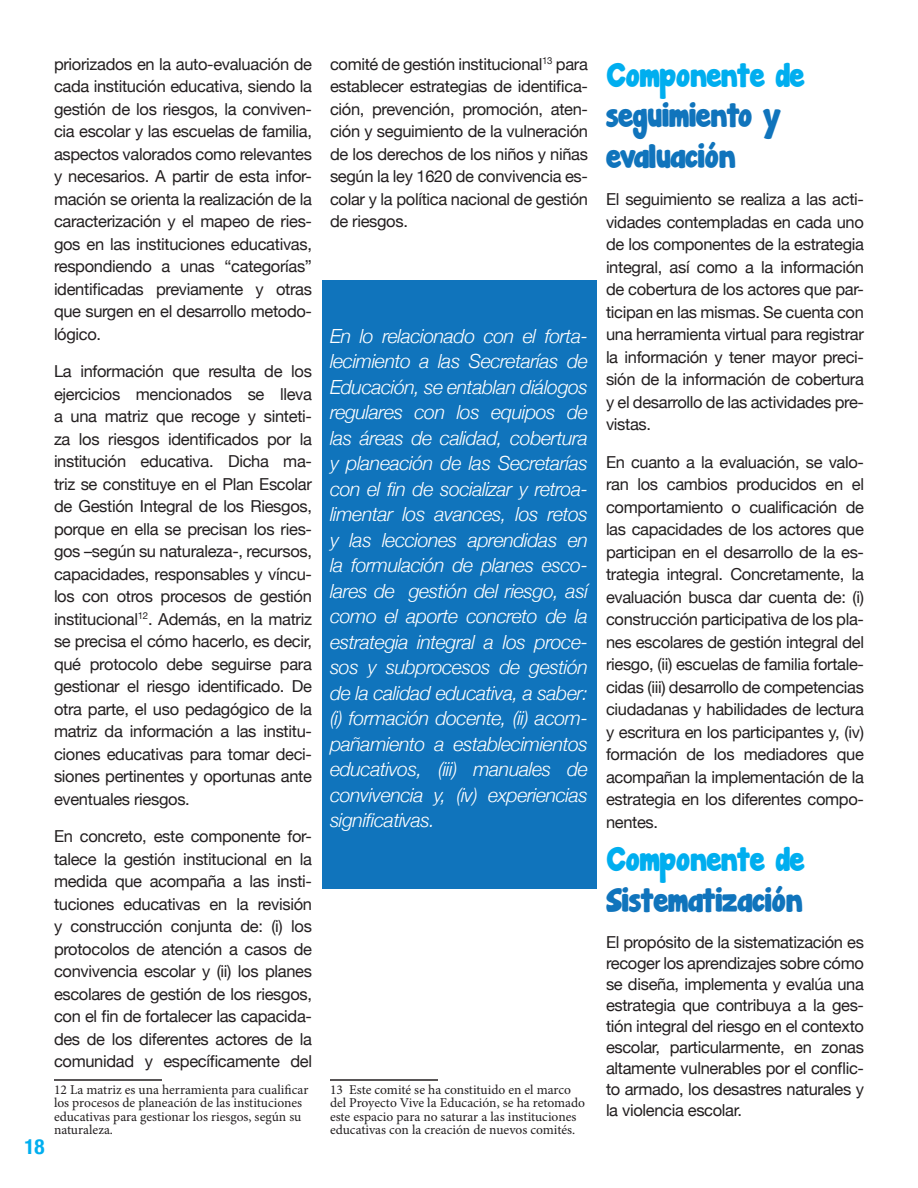
<style>
.page{position:relative;width:918px;height:1188px;background:#fff}
.page>*{position:absolute;margin:0;border:0;box-sizing:border-box;transform-origin:0 0}
.t1{font:30px/40.5px "Janda Manatee Solid";letter-spacing:-.02em;color:#1074bc}
.t2{font:700 condensed 21px "Helvetica Neue";color:#00aeef}
.t3{font:italic 300 19.5px/25.5px "Helvetica Neue";letter-spacing:-.02em;color:#fff;text-align:justify}
.t4{font:16.5px/22.5px "Helvetica Neue";letter-spacing:-.02em;color:#231f20;text-align:justify}
.t5{font:13.5px/13.5px "Minion Pro";color:#231f20}
.s1{color:#00aeef}
</style>
<div class="page">
<div style="left:322px;top:281px;width:275px;height:608px;background:#1074bc"></div>
<hr style="left:54px;top:1079px;width:108px;height:2px;background:#231f20">
<hr style="left:330px;top:1079px;width:108px;height:2px;background:#231f20">
<p class="t2" style="left:25px;top:1129px;width:22px">18</p>
<p class="t4" style="left:54px;top:54px;width:260px">priorizados en la auto-evaluación de cada institución educativa, siendo la gestión de los riesgos, la conviven&shy;cia escolar y las escuelas de familia, aspectos valorados como relevantes y necesarios. A partir de esta infor&shy;mación se orienta la realización de la caracterización y el mapeo de ries&shy;gos en las instituciones educativas, respondiendo a unas “categorías” identificadas previamente y otras que surgen en el desarrollo metodo&shy;lógico.</p>
<p class="t4" style="left:54px;top:361px;width:260px">La información que resulta de los ejercicios mencionados se lleva a una matriz que recoge y sinteti&shy;za los riesgos identificados por la institución educativa. Dicha ma&shy;triz se constituye en el Plan Escolar de Gestión Integral de los Riesgos, porque en ella se precisan los ries&shy;gos –según su naturaleza-, recursos, capacidades, responsables y víncu&shy;los con otros procesos de gestión institucional<sup>12</sup>. Además, en la matriz se precisa el cómo hacerlo, es decir, qué protocolo debe seguirse para gestionar el riesgo identificado. De otra parte, el uso pedagógico de la matriz da información a las institu&shy;ciones educativas para tomar deci&shy;siones pertinentes y oportunas ante eventuales riesgos.</p>
<p class="t4" style="left:54px;top:826px;width:260px">En concreto, este componente for&shy;talece la gestión institucional en la medida que acompaña a las insti&shy;tuciones educativas en la revisión y construcción conjunta de: (i) los protocolos de atención a casos de convivencia escolar y (ii) los planes escolares de gestión de los riesgos, con el fin de fortalecer las capacida&shy;des de los diferentes actores de la comunidad y específicamente del</p>
<p class="t5" style="left:54px;top:1083px;width:256px">12 La matriz es una herramienta para cualificar los procesos de planeación de las instituciones educativas para gestionar los riesgos, según su naturaleza.</p>
<p class="t4" style="left:330px;top:54px;width:260px">comité de gestión institucional<sup>13</sup> para establecer estrategias de identifica&shy;ción, prevención, promoción, aten&shy;ción y seguimiento de la vulneración de los derechos de los niños y niñas según la ley 1620 de convivencia es&shy;colar y la política nacional de gestión de riesgos.</p>
<p class="t3" style="left:330px;top:322px;width:260px">En lo relacionado con el forta&shy;lecimiento a las Secretarías de Educación, se entablan diálogos regulares con los equipos de las áreas de calidad, cobertura y planeación de las Secretarías con el fin de socializar y retroa&shy;limentar los avances, los retos y las lecciones aprendidas en la formulación de planes esco&shy;lares de gestión del riesgo, así como el aporte concreto de la estrategia integral a los proce&shy;sos y subprocesos de gestión de la calidad educativa, a saber: (i) formación docente, (ii) acom&shy;pañamiento a establecimientos educativos, (iii) manuales de convivencia y, (iv) experiencias significativas.</p>
<p class="t5" style="left:330px;top:1083px;width:257px">13 Este comité se ha constituido en el marco del Proyecto Vive la Educación, se ha retomado este espacio para no saturar a las instituciones educativas con la creación de nuevos comités.</p>
<p class="t1" style="left:606px;top:56px;width:200px"><span class="s1">Componente de </span>seguimiento y evaluación</p>
<p class="t4" style="left:606px;top:189px;width:260px">El seguimiento se realiza a las acti&shy;vidades contempladas en cada uno de los componentes de la estrategia integral, así como a la información de cobertura de los actores que par&shy;ticipan en las mismas. Se cuenta con una herramienta virtual para registrar la información y tener mayor preci&shy;sión de la información de cobertura y el desarrollo de las actividades pre&shy;vistas.</p>
<p class="t4" style="left:606px;top:452px;width:260px">En cuanto a la evaluación, se valo&shy;ran los cambios producidos en el comportamiento o cualificación de las capacidades de los actores que participan en el desarrollo de la es&shy;trategia integral. Concretamente, la evaluación busca dar cuenta de: (i) construcción participativa de los pla&shy;nes escolares de gestión integral del riesgo, (ii) escuelas de familia fortale&shy;cidas (iii) desarrollo de competencias ciudadanas y habilidades de lectura y escritura en los participantes y, (iv) formación de los mediadores que acompañan la implementación de la estrategia en los diferentes compo&shy;nentes.</p>
<p class="t1" style="left:606px;top:841px;width:200px"><span class="s1">Componente de<br></span>Sistematización</p>
<p class="t4" style="left:606px;top:933px;width:260px;line-height:21px">El propósito de la sistematización es recoger los aprendizajes sobre cómo se diseña, implementa y evalúa una estrategia que contribuya a la ges&shy;tión integral del riesgo en el contexto escolar, particularmente, en zonas altamente vulnerables por el conflic&shy;to armado, los desastres naturales y la violencia escolar.</p>
</div>
